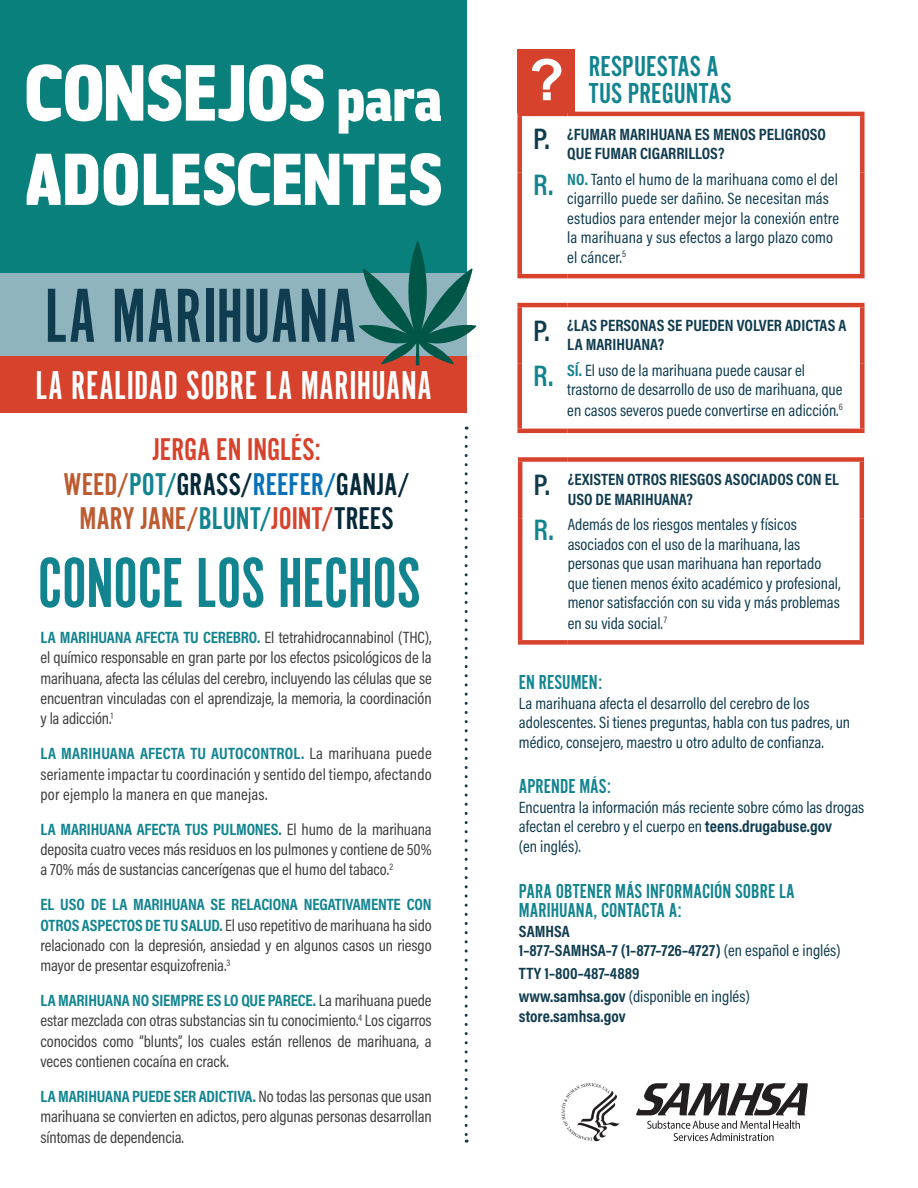
<style>
.page{position:relative;width:918px;height:1188px;background:#fff}
.page>*{position:absolute;margin:0;border:0;box-sizing:border-box;transform-origin:0 0}
.t1{font:79.5px "Alternate Got No 1 D";letter-spacing:.005em;color:#103c4f}
.t2{font:73.5px "Alternate Got No 1 D";letter-spacing:-.01em;color:#128490}
.t3{font:700 57.6px "Arial";color:#fff}
.t4{font:41.85px "Alternate Got No 1 D";letter-spacing:.01em;color:#fff}
.t5{font:32.7px/34.3px "Alternate Got No 2 D";color:#d6422c;text-align:center}
.t6{font:30px/27px "Alternate Got No 2 D";letter-spacing:.005em;color:#128490}
.t7{font:21px/19.5px "Alternate Got No 2 D";color:#128490}
.t8{font:16.5px/20.2px "Acumin Pro Cond";letter-spacing:-.01em;color:#3e3e3f;text-align:justify}
.t9{font:16.5px/19.5px "Acumin Pro Cond";color:#103c4f}
.t10{font:700 16.5px/19.5px "Acumin Pro Cond";color:#103c4f}
.s1{color:#bc5b31}
.s2{color:#128490}
.s3{color:#052839}
.s4{color:#0671ba}
.s5{font-weight:700;color:#128490}
.s6{font-weight:600;font-size:30px}
.s7{font-weight:600;font-size:30px;color:#128490}
.s8{font-weight:700}
.s9{font-weight:400}
</style>
<div class="page">
<div style="left:0;top:0;width:466px;height:380px;background:#0a807c"></div>
<div style="left:0;top:355px;width:466px;height:58px;background:#d6422c"></div>
<div style="left:0;top:273px;width:466px;height:82px;background:#90b4bd"></div>
<div style="left:517px;top:50px;width:58px;height:63px;background:#d6422c"></div>
<svg style="left:465px;top:437px;width:3px;height:706px"></svg>
<svg style="left:359px;top:241px;width:117px;height:125px"></svg>
<hr style="left:517px;top:112px;width:50px;height:4px;background:#d6422c">
<div style="left:517px;top:116px;width:5px;height:57px;background:#d6422c"></div>
<hr style="left:567px;top:112px;width:298px;height:4px;background:#d6422c">
<div style="left:860px;top:116px;width:5px;height:57px;background:#d6422c"></div>
<div style="left:517px;top:173px;width:5px;height:101px;background:#d6422c"></div>
<div style="left:860px;top:173px;width:5px;height:101px;background:#d6422c"></div>
<hr style="left:517px;top:274px;width:50px;height:4px;background:#d6422c">
<hr style="left:567px;top:274px;width:298px;height:4px;background:#d6422c">
<hr style="left:517px;top:303px;width:50px;height:4px;background:#d6422c">
<div style="left:517px;top:307px;width:5px;height:57px;background:#d6422c"></div>
<hr style="left:567px;top:303px;width:298px;height:4px;background:#d6422c">
<div style="left:860px;top:307px;width:5px;height:57px;background:#d6422c"></div>
<div style="left:517px;top:364px;width:5px;height:65px;background:#d6422c"></div>
<div style="left:860px;top:364px;width:5px;height:65px;background:#d6422c"></div>
<hr style="left:517px;top:429px;width:50px;height:4px;background:#d6422c">
<hr style="left:567px;top:429px;width:298px;height:4px;background:#d6422c">
<div style="left:518px;top:457px;width:50px;height:5px;background:#d6422c"></div>
<hr style="left:518px;top:462px;width:4px;height:56px;background:#d6422c">
<div style="left:568px;top:457px;width:296px;height:5px;background:#d6422c"></div>
<hr style="left:860px;top:462px;width:4px;height:56px;background:#d6422c">
<hr style="left:518px;top:518px;width:4px;height:122px;background:#d6422c">
<hr style="left:860px;top:518px;width:4px;height:122px;background:#d6422c">
<div style="left:518px;top:640px;width:50px;height:5px;background:#d6422c"></div>
<div style="left:568px;top:640px;width:296px;height:5px;background:#d6422c"></div>
<svg style="left:27px;top:153px;width:414px;height:53px"></svg>
<svg style="left:339px;top:89px;width:102px;height:45px"></svg>
<svg style="left:27px;top:64px;width:297px;height:57px"></svg>
<svg style="left:636px;top:1083px;width:172px;height:58px"></svg>
<svg style="left:562px;top:1083px;width:57px;height:58px"></svg>
<h1 class="t1" style="left:45px;top:274px;width:314px">LA MARIHUANA</h1>
<h2 class="t4" style="left:36px;top:363px;width:398px">LA REALIDAD SOBRE LA MARIHUANA</h2>
<p class="t5" style="left:63px;top:433px;width:348px">JERGA EN INGLÉS:<br><span class="s1">WEED/</span><span class="s2">POT/</span><span class="s3">GRASS/</span><span class="s4">REEFER/</span><span class="s3">GANJA/<br></span><span class="s1">MARY JANE/</span><span class="s2">BLUNT/</span>JOINT/<span class="s3">TREES</span></p>
<h2 class="t2" style="left:38px;top:544px;width:385px">CONOCE LOS HECHOS</h2>
<p class="t8" style="left:40px;top:627px;width:393px"><span class="s5">LA MARIHUANA AFECTA TU CEREBRO.</span> El tetrahidrocannabinol (THC), el químico responsable en gran parte por los efectos psicológicos de la marihuana, afecta las células del cerebro, incluyendo las células que se encuentran vinculadas con el aprendizaje, la memoria, la coordinación y la adicción.<sup>1</sup></p>
<p class="t8" style="left:40px;top:743px;width:393px"><span class="s5">LA MARIHUANA AFECTA TU AUTOCONTROL.</span> La marihuana puede seriamente impactar tu coordinación y sentido del tiempo, afectando por ejemplo la manera en que manejas.</p>
<p class="t8" style="left:40px;top:819px;width:393px"><span class="s5">LA MARIHUANA AFECTA TUS PULMONES.</span> El humo de la marihuana deposita cuatro veces más residuos en los pulmones y contiene de 50% a 70% más de sustancias cancerígenas que el humo del tabaco.<sup>2</sup></p>
<p class="t8" style="left:40px;top:894px;width:393px"><span class="s5">EL USO DE LA MARIHUANA SE RELACIONA NEGATIVAMENTE CON OTROS ASPECTOS DE TU SALUD.</span> El uso repetitivo de marihuana ha sido relacionado con la depresión, ansiedad y en algunos casos un riesgo mayor de presentar esquizofrenia.<sup>3</sup></p>
<p class="t8" style="left:40px;top:990px;width:393px"><span class="s5">LA MARIHUANA NO SIEMPRE ES LO QUE PARECE.</span> La marihuana puede estar mezclada con otras substancias sin tu conocimiento.<sup>4</sup> Los cigarros conocidos como “blunts”, los cuales están rellenos de marihuana, a veces contienen cocaína en crack.</p>
<p class="t8" style="left:41px;top:1086px;width:393px"><span class="s5">LA MARIHUANA PUEDE SER ADICTIVA.</span> No todas las personas que usan marihuana se convierten en adictos, pero algunas personas desarrollan síntomas de dependencia.</p>
<h3 class="t3" style="left:529px;top:42px;width:37px">?</h3>
<h2 class="t6" style="left:589px;top:54px;width:144px">RESPUESTAS A<br>TUS PREGUNTAS</h2>
<p class="t10" style="left:567px;top:124px;width:260px;text-indent:-34px"><span class="s6">P.</span> ¿FUMAR MARIHUANA ES MENOS PELIGROSO<br>QUE FUMAR CIGARRILLOS?</p>
<p class="t9" style="left:567px;top:169px;width:273px;text-indent:-34px"><span class="s7">R.</span> <span class="s5">NO.</span> Tanto el humo de la marihuana como el del cigarrillo puede ser dañino. Se necesitan más estudios para entender mejor la conexión entre la marihuana y sus efectos a largo plazo como el cáncer.<sup>5</sup></p>
<p class="t10" style="left:567px;top:315px;width:281px;text-indent:-34px"><span class="s6">P.</span> ¿LAS PERSONAS SE PUEDEN VOLVER ADICTAS A<br>LA MARIHUANA?</p>
<p class="t9" style="left:567px;top:360px;width:277px;text-indent:-34px"><span class="s7">R.</span> <span class="s5">SÍ.</span> El uso de la marihuana puede causar el trastorno de desarrollo de uso de marihuana, que en casos severos puede convertirse en adicción.<sup>6</sup></p>
<p class="t10" style="left:568px;top:469px;width:273px;text-indent:-34px"><span class="s6">P.</span> ¿EXISTEN OTROS RIESGOS ASOCIADOS CON EL<br>USO DE MARIHUANA?</p>
<p class="t9" style="left:568px;top:514px;width:274px;text-indent:-34px"><span class="s7">R.</span> Además de los riesgos mentales y físicos asociados con el uso de la marihuana, las personas que usan marihuana han reportado que tienen menos éxito académico y profesional, menor satisfacción con su vida y más problemas en su vida social.<sup>7</sup></p>
<p class="t7" style="left:519px;top:673px;width:85px">EN RESUMEN:</p>
<p class="t9" style="left:519px;top:693px;width:333px">La marihuana afecta el desarrollo del cerebro de los adolescentes. Si tienes preguntas, habla con tus padres, un médico, consejero, maestro u otro adulto de confianza.</p>
<p class="t7" style="left:519px;top:777px;width:93px">APRENDE MÁS:</p>
<p class="t9" style="left:519px;top:797px;width:347px">Encuentra la información más reciente sobre cómo las drogas afectan el cerebro y el cuerpo en <span class="s8">teens.drugabuse.gov<br></span>(en inglés).</p>
<p class="t7" style="left:519px;top:881px;width:277px">PARA OBTENER MÁS INFORMACIÓN SOBRE LA<br>MARIHUANA, CONTACTA A:</p>
<p class="t10" style="left:519px;top:921px;width:52px">SAMHSA</p>
<p class="t10" style="left:519px;top:940px;width:323px">1–877–SAMHSA–7 (1–877–726–4727) <span class="s9">(en español e inglés)</span></p>
<p class="t10" style="left:519px;top:963px;width:122px">TTY 1–800–487–4889</p>
<p class="t9" style="left:519px;top:986px;width:232px"><span class="s8">www.samhsa.gov</span> (disponible en inglés)</p>
<p class="t10" style="left:519px;top:1006px;width:108px">store.samhsa.gov</p>
</div>
